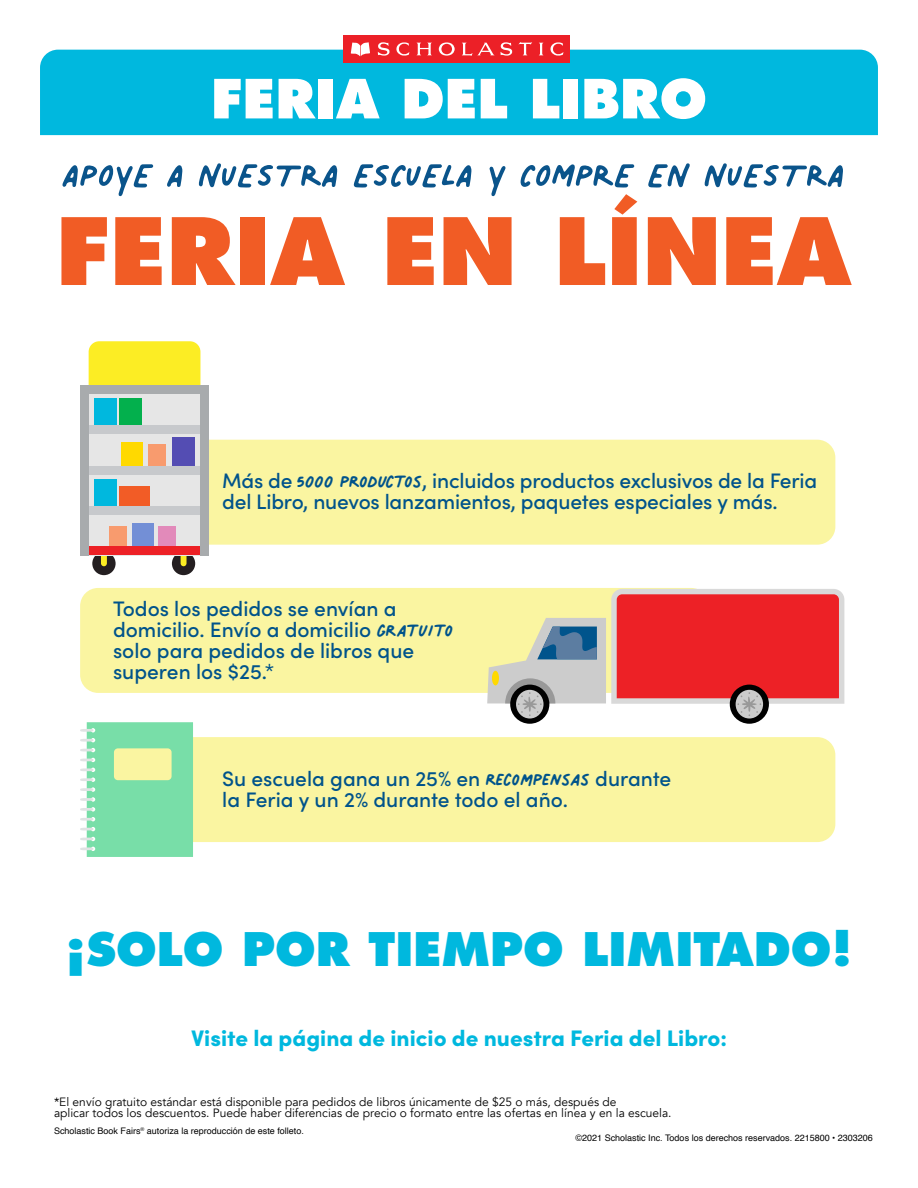
<style>
.page{position:relative;width:918px;height:1188px;background:#fff}
.page>*{position:absolute;margin:0;border:0;box-sizing:border-box;transform-origin:0 0}
.t1{font:800 90px "Futura Std";color:#f15c25}
.t2{font:67.5px "Palmer Lake Print";color:#0a548b}
.t3{font:800 52.5px "Futura Std";color:#fff}
.t4{font:800 45px "Futura Std";color:#00b8de}
.t5{font:900 22.5px "Sofia Pro";color:#00b8de}
.t6{font:500 21px/21px "Sofia Pro";letter-spacing:-.005em;color:#00538b}
.t7{font:12px/10.5px "Avenir";color:#000}
.t8{font:9px "Helvetica";color:#000}
.s1{font-family:"Palmer Lake Print";font-weight:400;font-size:36px}
</style>
<div class="page">
<div style="left:182px;top:440px;width:653px;height:105px;background:#faf5a1;border-radius:18px"></div>
<div style="left:101px;top:737px;width:734px;height:105px;background:#faf5a1;border-radius:18px"></div>
<div style="left:80px;top:588px;width:629px;height:105px;background:#faf5a1;border-radius:18px"></div>
<div style="left:40px;top:50px;width:838px;height:85px;background:#00b8de"></div>
<div style="left:92px;top:552px;width:24px;height:23px;background:#241f21;border-radius:50%"></div>
<div style="left:101px;top:546px;width:6px;height:20px;background:#fced24;border-radius:3px"></div>
<div style="left:172px;top:552px;width:23px;height:23px;background:#241f21;border-radius:50%"></div>
<div style="left:181px;top:546px;width:6px;height:20px;background:#fced24;border-radius:3px"></div>
<div style="left:89px;top:341px;width:111px;height:44px;background:#fced24"></div>
<div style="left:80px;top:385px;width:129px;height:170px;background:#e6e6e6"></div>
<div style="left:80px;top:385px;width:129px;height:8px;background:#a8abad"></div>
<div style="left:94px;top:399px;width:22px;height:31px;background:#00b8de"></div>
<div style="left:120px;top:399px;width:22px;height:31px;background:#03b04d"></div>
<div style="left:94px;top:479px;width:22px;height:32px;background:#00b8de"></div>
<div style="left:120px;top:487px;width:30px;height:24px;background:#f25c26"></div>
<div style="left:148px;top:444px;width:18px;height:25px;background:#f89b6e"></div>
<div style="left:122px;top:442px;width:21px;height:27px;background:#ffd900"></div>
<div style="left:159px;top:526px;width:17px;height:25px;background:#e28aba"></div>
<div style="left:110px;top:526px;width:17px;height:25px;background:#f89b6e"></div>
<div style="left:132px;top:523px;width:22px;height:28px;background:#738fd6"></div>
<div style="left:173px;top:438px;width:22px;height:31px;background:#544db3"></div>
<div style="left:80px;top:425px;width:129px;height:9px;background:#c7c9cc"></div>
<div style="left:80px;top:466px;width:129px;height:8px;background:#c7c9cc"></div>
<div style="left:80px;top:506px;width:129px;height:9px;background:#c7c9cc"></div>
<div style="left:80px;top:547px;width:129px;height:8px;background:#ed2126"></div>
<div style="left:200px;top:385px;width:9px;height:170px;background:#a8abad"></div>
<div style="left:80px;top:385px;width:9px;height:170px;background:#a8abad"></div>
<div style="left:343px;top:35px;width:227px;height:28px;background:#ec2027"></div>
<svg style="left:351px;top:42px;width:19px;height:14px"></svg>
<svg style="left:378px;top:42px;width:12px;height:14px"></svg>
<svg style="left:396px;top:42px;width:13px;height:14px"></svg>
<svg style="left:417px;top:43px;width:15px;height:12px"></svg>
<svg style="left:501px;top:42px;width:11px;height:14px"></svg>
<svg style="left:519px;top:42px;width:13px;height:13px"></svg>
<svg style="left:539px;top:43px;width:4px;height:12px"></svg>
<svg style="left:550px;top:42px;width:13px;height:14px"></svg>
<svg style="left:439px;top:42px;width:16px;height:14px"></svg>
<svg style="left:462px;top:43px;width:33px;height:13px"></svg>
<div style="left:510px;top:685px;width:39px;height:39px;background:#000;border-radius:50%"></div>
<svg style="left:516px;top:690px;width:28px;height:29px"></svg>
<div style="left:730px;top:685px;width:39px;height:39px;background:#000;border-radius:50%"></div>
<svg style="left:736px;top:690px;width:27px;height:29px"></svg>
<svg style="left:487px;top:589px;width:357px;height:127px"></svg>
<svg style="left:80px;top:722px;width:113px;height:135px"></svg>
<h3 class="t3" style="left:211px;top:65px;width:498px">FERIA DEL LIBRO</h3>
<h2 class="t2" style="left:62px;top:141px;width:784px">APOYE A NUESTRA ESCUELA Y COMPRE EN NUESTRA</h2>
<h1 class="t1" style="left:56px;top:194px;width:797px">FERIA EN LÍNEA</h1>
<p class="t6" style="left:222px;top:469px;width:596px">Más de <span class="s1">5000 productos</span>, incluidos productos exclusivos de la Feria del Libro, nuevos lanzamientos, paquetes especiales y más.</p>
<p class="t6" style="left:113px;top:597px;width:342px">Todos los pedidos se envían a domicilio. Envío a domicilio <span class="s1">gratuito </span>solo para pedidos de libros que superen los $25.*</p>
<p class="t6" style="left:222px;top:767px;width:451px">Su escuela gana un 25% en <span class="s1">recompensas</span> durante la Feria y un 2% durante todo el año.</p>
<h3 class="t4" style="left:66px;top:921px;width:788px">¡SOLO POR TIEMPO LIMITADO!</h3>
<p class="t5" style="left:191px;top:1020px;width:537px">Visite la página de inicio de nuestra Feria del Libro:</p>
<p class="t7" style="left:54px;top:1097px;width:619px">*El envío gratuito estándar está disponible para pedidos de libros únicamente de $25 o más, después de<br>aplicar todos los descuentos. Puede haber diferencias de precio o formato entre las ofertas en línea y en la escuela.</p>
<p class="t8" style="left:54px;top:1124px;width:251px">Scholastic Book Fairs<sup>®</sup> autoriza la reproducción de este folleto.</p>
<p class="t8" style="left:576px;top:1131px;width:299px">©2021 Scholastic Inc. Todos los derechos reservados. 2215800 • 2303206</p>
</div>
